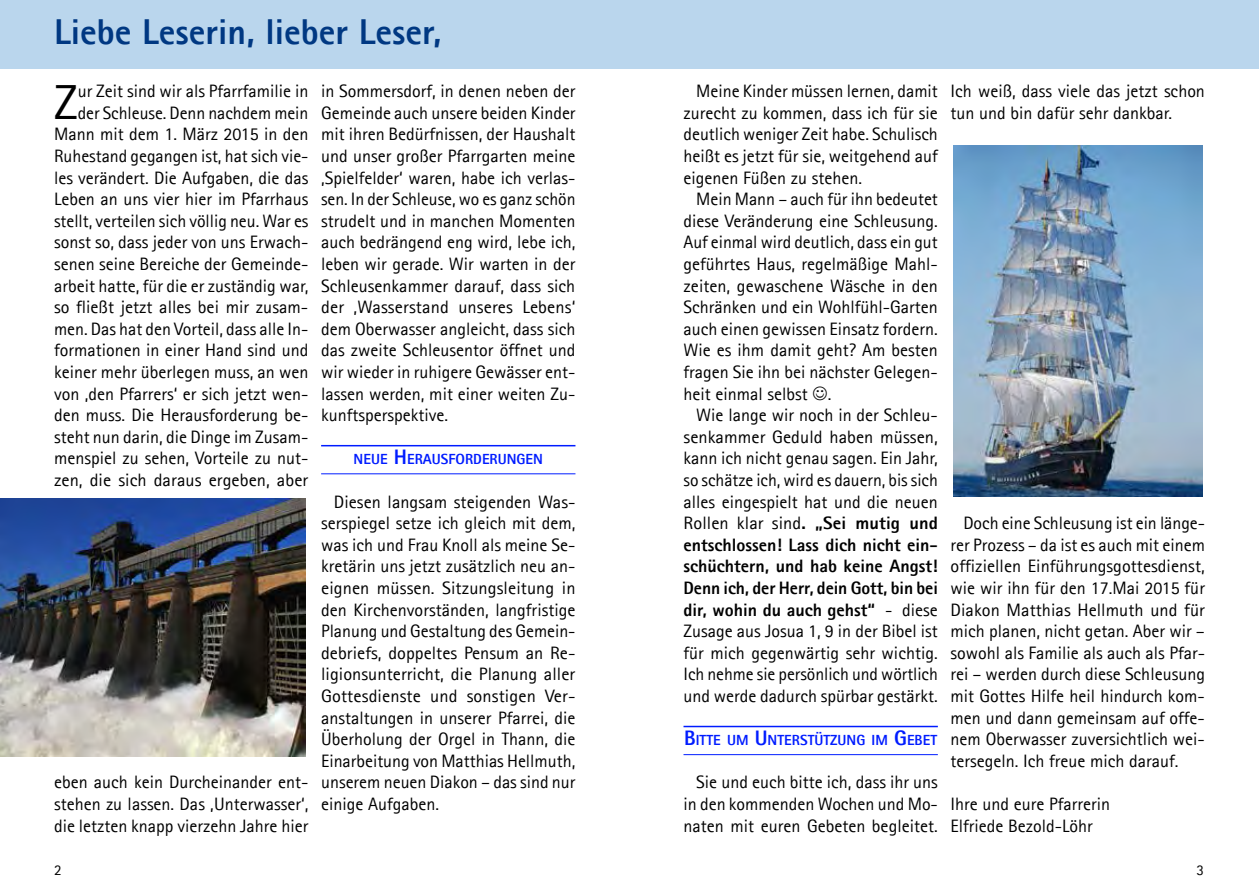
<style>
.page{position:relative;width:1259px;height:893px;background:#fff}
.page>*{position:absolute;margin:0;border:0;box-sizing:border-box;transform-origin:0 0}
.t1{font:49.35px "Agfa Rotis Sans Serif";color:#000}
.t2{font:800 36px "Agfa Rotis Sans Serif";color:#003882}
.t3{font:18px/21.6px "Agfa Rotis Sans Serif";color:#000;text-align:justify}
.t4{font:15px "Agfa Rotis Sans Serif";color:#000}
.t5{font:800 14.7px "Agfa Rotis Sans Serif";color:#001cff}
.s1{font-size:21px}
.s2{font-weight:700}
.s3{font-weight:800}
</style>
<div class="page">
<hr style="left:321px;top:445px;width:254px;height:1px;background:#001cff">
<hr style="left:321px;top:473px;width:254px;height:1px;background:#001cff">
<hr style="left:683px;top:726px;width:255px;height:1px;background:#001cff">
<hr style="left:683px;top:754px;width:255px;height:1px;background:#001cff">
<img style="left:0;top:499px;width:306px;height:258px">
<img style="left:954px;top:146px;width:248px;height:350px">
<div style="left:0;top:0;width:1259px;height:68px;background:#bad6ed"></div>
<h2 class="t2" style="left:54px;top:9px;width:389px">Liebe Leserin, lieber Leser,</h2>
<p class="t3" style="left:54px;top:80px;width:256px;text-align:right">ur Zeit sind wir als Pfarrfamilie in der Schleuse. Denn nachdem mein Mann mit dem 1. März 2015 in den Ruhestand gegangen ist, hat sich vie&shy;les verändert. Die Aufgaben, die das Leben an uns vier hier im Pfarrhaus stellt, verteilen sich völlig neu. War es sonst so, dass jeder von uns Erwach&shy;senen seine Bereiche der Gemeinde&shy;arbeit hatte, für die er zuständig war, so fließt jetzt alles bei mir zusam&shy;men. Das hat den Vorteil, dass alle In&shy;formationen in einer Hand sind und keiner mehr überlegen muss, an wen von ‚den Pfarrers‘ er sich jetzt wen&shy;den muss. Die Herausforderung be&shy;steht nun darin, die Dinge im Zusam&shy;menspiel zu sehen, Vorteile zu nut&shy;zen, die sich daraus ergeben, aber</p>
<h1 class="t1" style="left:54px;top:73px;width:25px">Z</h1>
<p class="t3" style="left:54px;top:771px;width:256px">eben auch kein Durcheinander ent&shy;stehen zu lassen. Das ‚Unterwasser‘, die letzten knapp vierzehn Jahre hier</p>
<p class="t3" style="left:321px;top:80px;width:256px">in Sommersdorf, in denen neben der Gemeinde auch unsere beiden Kinder mit ihren Bedürfnissen, der Haushalt und unser großer Pfarrgarten meine ‚Spielfelder‘ waren, habe ich verlas&shy;sen. In der Schleuse, wo es ganz schön strudelt und in manchen Momenten auch bedrängend eng wird, lebe ich, leben wir gerade. Wir warten in der Schleusenkammer darauf, dass sich der ‚Wasserstand unseres Lebens‘ dem Oberwasser angleicht, dass sich das zweite Schleusentor öffnet und wir wieder in ruhigere Gewässer ent&shy;lassen werden, mit einer weiten Zu&shy;kunftsperspektive.</p>
<p class="t5" style="left:353px;top:450px;width:191px">NEUE <span class="s1">H</span>ERAUSFORDERUNGEN</p>
<p class="t3" style="left:321px;top:491px;width:256px;text-indent:13px">Diesen langsam steigenden Was&shy;serspiegel setze ich gleich mit dem, was ich und Frau Knoll als meine Se&shy;kretärin uns jetzt zusätzlich neu an&shy;eignen müssen. Sitzungsleitung in den Kirchenvorständen, langfristige Planung und Gestaltung des Gemein&shy;debriefs, doppeltes Pensum an Re&shy;ligionsunterricht, die Planung aller Gottesdienste und sonstigen Ver&shy;anstaltungen in unserer Pfarrei, die Überholung der Orgel in Thann, die Einarbeitung von Matthias Hellmuth, unserem neuen Diakon – das sind nur einige Aufgaben.</p>
<p class="t3" style="left:683px;top:80px;width:256px;text-indent:13px">Meine Kinder müssen lernen, damit zurecht zu kommen, dass ich für sie deutlich weniger Zeit habe. Schulisch heißt es jetzt für sie, weitgehend auf eigenen Füßen zu stehen.</p>
<p class="t3" style="left:683px;top:188px;width:256px;text-indent:13px">Mein Mann – auch für ihn bedeutet diese Veränderung eine Schleusung.<br>Auf einmal wird deutlich, dass ein gut geführtes Haus, regelmäßige Mahl&shy;zeiten, gewaschene Wäsche in den Schränken und ein Wohlfühl-Garten auch einen gewissen Einsatz fordern.<br>Wie es ihm damit geht? Am besten fragen Sie ihn bei nächster Gelegen&shy;heit einmal selbst .</p>
<p class="t3" style="left:683px;top:404px;width:256px;text-indent:13px">Wie lange wir noch in der Schleu&shy;senkammer Geduld haben müssen, kann ich nicht genau sagen. Ein Jahr, so schätze ich, wird es dauern, bis sich alles eingespielt hat und die neuen Rollen klar sind<span class="s2">.</span> <span class="s3">„Sei mutig und entschlossen! Lass dich nicht ein&shy;schüchtern, und hab keine Angst!<br>Denn ich, der Herr, dein Gott, bin bei dir, wohin du auch gehst“</span> - diese Zusage aus Josua 1, 9 in der Bibel ist für mich gegenwärtig sehr wichtig.<br>Ich nehme sie persönlich und wörtlich und werde dadurch spürbar gestärkt.</p>
<p class="t5" style="left:684px;top:731px;width:255px"><span class="s1">B</span>ITTE UM <span class="s1">U</span> NTERSTÜTZUNG IM <span class="s1">G</span>EBET</p>
<p class="t3" style="left:683px;top:771px;width:256px;text-indent:13px">Sie und euch bitte ich, dass ihr uns in den kommenden Wochen und Mo&shy;naten mit euren Gebeten begleitet.</p>
<p class="t3" style="left:950px;top:80px;width:256px">Ich weiß, dass viele das jetzt schon tun und bin dafür sehr dankbar.</p>
<p class="t3" style="left:950px;top:512px;width:256px;text-indent:13px">Doch eine Schleusung ist ein länge&shy;rer Prozess – da ist es auch mit einem offiziellen Einführungsgottesdienst, wie wir ihn für den 17.Mai 2015 für Diakon Matthias Hellmuth und für mich planen, nicht getan. Aber wir – sowohl als Familie als auch als Pfar&shy;rei – werden durch diese Schleusung mit Gottes Hilfe heil hindurch kom&shy;men und dann gemeinsam auf offe&shy;nem Oberwasser zuversichtlich wei&shy;tersegeln. Ich freue mich darauf.</p>
<p class="t3" style="left:950px;top:793px;width:161px">Ihre und eure Pfarrerin<br>Elfriede Bezold-Löhr</p>
<p class="t4" style="left:54px;top:861px;width:9px">2</p>
<p class="t4" style="left:1196px;top:861px;width:9px">3</p>
</div>
